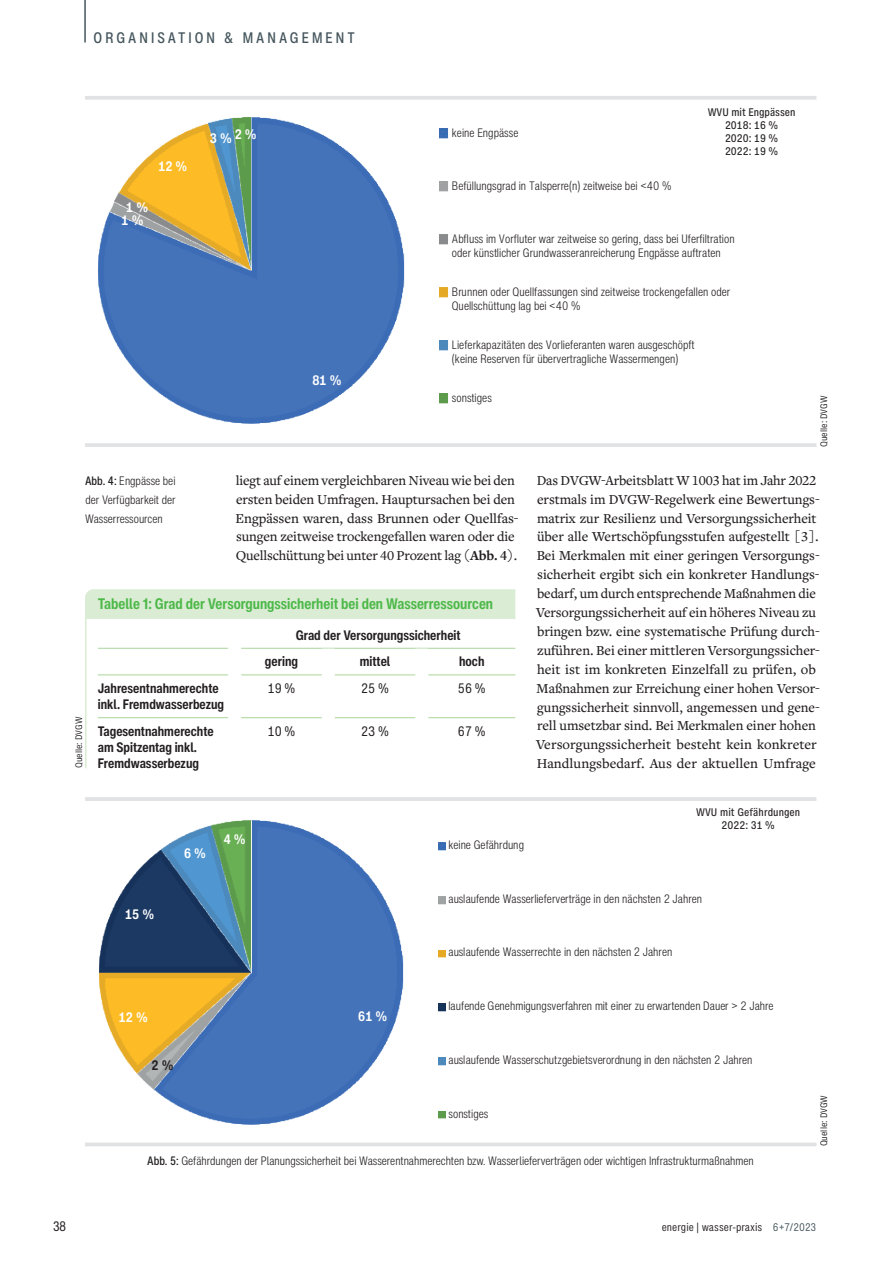
<style>
.page{position:relative;width:893px;height:1263px;background:#fff}
.page>*{position:absolute;margin:0;border:0;box-sizing:border-box;transform-origin:0 0}
.t1{font:700 condensed 15px "Helvetica Now Text";color:#4cb848}
.t2{font:500 condensed 15px "Helvetica Now Text";letter-spacing:.2em;color:#45555d}
.t3{font:500 14.25px/18.9px "Freight Text Pro";letter-spacing:-.005em;color:#231f20}
.t4{font:700 condensed 13.5px/16.2px "Helvetica Now Text";color:#231f20}
.t5{font:700 condensed 13.5px "Helvetica Now Text";color:#fff}
.t6{font:condensed 13.5px "Helvetica Now Text";color:#231f20}
.t7{font:300 condensed 12px/14.4px "Helvetica Now Text";color:#231f20}
.t8{font:500 condensed 10.5px/12.9px "Helvetica Now Micro";color:#231f20;text-align:center}
.t9{font:condensed 10.5px "Helvetica Now Micro";color:#231f20}
.t10{font:condensed 9px "Helvetica Now Micro";color:#231f20}
.s1{font-weight:500}
.s2{font-weight:700}
.s3{color:#45555d}
</style>
<div class="page">
<img style="left:98px;top:117px;width:306px;height:306px">
<img style="left:109px;top:201px;width:4px;height:70px">
<img style="left:113px;top:192px;width:6px;height:79px">
<img style="left:119px;top:123px;width:89px;height:148px">
<img style="left:208px;top:118px;width:23px;height:153px">
<img style="left:231px;top:117px;width:21px;height:154px">
<svg style="left:439px;top:128px;width:9px;height:10px"></svg>
<svg style="left:439px;top:181px;width:9px;height:10px"></svg>
<svg style="left:439px;top:234px;width:9px;height:10px"></svg>
<svg style="left:439px;top:287px;width:10px;height:10px"></svg>
<svg style="left:439px;top:340px;width:9px;height:10px"></svg>
<svg style="left:439px;top:393px;width:10px;height:10px"></svg>
<hr style="left:85px;top:96px;width:731px;height:4px;background:#e1e2e4">
<hr style="left:98px;top:674px;width:130px;height:1px;background:#aad59b">
<hr style="left:241px;top:674px;width:81px;height:1px;background:#aad59b">
<hr style="left:335px;top:674px;width:80px;height:1px;background:#aad59b">
<hr style="left:428px;top:674px;width:87px;height:1px;background:#aad59b">
<hr style="left:98px;top:717px;width:130px;height:1px;background:#aad59b">
<hr style="left:241px;top:717px;width:81px;height:1px;background:#aad59b">
<hr style="left:335px;top:717px;width:80px;height:1px;background:#aad59b">
<hr style="left:428px;top:717px;width:87px;height:1px;background:#aad59b">
<hr style="left:98px;top:648px;width:130px;height:1px;background:#aad59b">
<hr style="left:241px;top:648px;width:87px;height:1px;background:#aad59b">
<hr style="left:328px;top:648px;width:94px;height:1px;background:#aad59b">
<hr style="left:422px;top:648px;width:93px;height:1px;background:#aad59b">
<div style="left:85px;top:589px;width:430px;height:30px;background:#daecd4"></div>
<hr style="left:85px;top:598px;width:2px;height:170px;background:#daecd4">
<img style="left:153px;top:820px;width:250px;height:304px">
<img style="left:136px;top:1073px;width:116px;height:16px">
<img style="left:99px;top:973px;width:153px;height:100px">
<img style="left:99px;top:849px;width:62px;height:124px">
<img style="left:161px;top:824px;width:50px;height:149px">
<img style="left:211px;top:820px;width:41px;height:153px">
<svg style="left:438px;top:842px;width:8px;height:8px"></svg>
<svg style="left:438px;top:896px;width:8px;height:8px"></svg>
<svg style="left:438px;top:950px;width:8px;height:8px"></svg>
<svg style="left:438px;top:1003px;width:8px;height:8px"></svg>
<svg style="left:438px;top:1057px;width:8px;height:8px"></svg>
<svg style="left:438px;top:1111px;width:8px;height:8px"></svg>
<svg style="left:85px;top:1142px;width:731px;height:4px;fill:#e1e2e4"></svg>
<hr style="left:85px;top:797px;width:731px;height:4px;background:#e1e2e4">
<hr style="left:85px;top:443px;width:731px;height:4px;background:#e1e2e4">
<hr style="left:84px;top:0;width:2px;height:43px;background:#45555d">
<p class="t2" style="left:94px;top:27px;width:263px">ORGANISATION &amp; MANAGEMENT</p>
<p class="t5" style="left:158px;top:158px;width:31px">12 %</p>
<p class="t5" style="left:126px;top:199px;width:23px">1 %</p>
<p class="t5" style="left:122px;top:211px;width:23px">1 %</p>
<p class="t5" style="left:210px;top:128px;width:48px">3 %2 %</p>
<p class="t7" style="left:452px;top:125px;width:68px">keine Engpässe</p>
<p class="t7" style="left:452px;top:178px;width:221px">Befüllungsgrad in Talsperre(n) zeitweise bei &lt;40 %</p>
<p class="t8" style="left:708px;top:106px;width:89px">WVU mit Engpässen<br>2018: 16 %<br>2020: 19 %<br>2022: 19 %</p>
<p class="t5" style="left:312px;top:371px;width:31px">81 %</p>
<p class="t7" style="left:452px;top:231px;width:284px">Abfluss im Vorfluter war zeitweise so gering, dass bei Uferfiltration oder künstlicher Grundwasseranreicherung Engpässe auftraten</p>
<p class="t7" style="left:452px;top:284px;width:280px">Brunnen oder Quellfassungen sind zeitweise trockengefallen oder<br>Quellschüttung lag bei &lt;40 %</p>
<p class="t7" style="left:452px;top:337px;width:244px">Lieferkapazitäten des Vorlieferanten waren ausgeschöpft (keine Reserven für übervertragliche Wassermengen)</p>
<p class="t7" style="left:452px;top:390px;width:42px">sonstiges</p>
<p class="t10" style="left:818px;top:447px;width:53px;rotate:-90deg">Quelle: DVGW</p>
<p class="t7" style="left:85px;top:471px;width:92px;line-height:18.9px;text-align:justify"><span class="s1">Abb. 4:</span> Engpässe bei der Verfügbarkeit der Wasserressourcen</p>
<p class="t3" style="left:236px;top:470px;width:285px">liegt auf einem vergleichbaren Niveau wie bei den ersten beiden Umfragen. Hauptursachen bei den Engpässen waren, dass Brunnen oder Quellfas&shy;sungen zeitweise trockengefallen waren oder die Quellschüttung bei unter 40 Prozent lag (<span class="s2">Abb. 4</span>).</p>
<p class="t1" style="left:98px;top:594px;width:397px">Tabelle 1: Grad der Versorgungssicherheit bei den Wasserressourcen</p>
<p class="t10" style="left:73px;top:768px;width:53px;rotate:-90deg">Quelle: DVGW</p>
<p class="t4" style="left:265px;top:622px;width:197px;line-height:26.5px;text-indent:31px">Grad der Versorgungssicherheit gering</p>
<p class="t4" style="left:360px;top:653px;width:32px">mittel</p>
<p class="t4" style="left:459px;top:653px;width:27px">hoch</p>
<p class="t4" style="left:98px;top:680px;width:128px">Jahresentnahmerechte inkl. Fremdwasserbezug</p>
<p class="t6" style="left:268px;top:679px;width:29px">19 %</p>
<p class="t6" style="left:361px;top:679px;width:29px">25 %</p>
<p class="t6" style="left:458px;top:679px;width:29px">56 %</p>
<p class="t4" style="left:98px;top:723px;width:117px">Tagesentnahmerechte am Spitzentag inkl.<br>Fremdwasserbezug</p>
<p class="t6" style="left:268px;top:722px;width:29px">10 %</p>
<p class="t6" style="left:361px;top:722px;width:29px">23 %</p>
<p class="t6" style="left:458px;top:722px;width:29px">67 %</p>
<p class="t3" style="left:536px;top:470px;width:285px">Das DVGW-Arbeitsblatt W 1003 hat im Jahr 2022 erstmals im DVGW-Regelwerk eine Bewertungs&shy;matrix zur Resilienz und Versorgungssicherheit über alle Wertschöpfungsstufen aufgestellt [3].<br>Bei Merkmalen mit einer geringen Versorgungs&shy;sicherheit ergibt sich ein konkreter Handlungs&shy;bedarf, um durch entsprechende Maßnahmen die Versorgungssicherheit auf ein höheres Niveau zu bringen bzw. eine systematische Prüfung durch&shy;zuführen. Bei einer mittleren Versorgungssicher&shy;heit ist im konkreten Einzelfall zu prüfen, ob Maßnahmen zur Erreichung einer hohen Versor&shy;gungssicherheit sinnvoll, angemessen und gene&shy;rell umsetzbar sind. Bei Merkmalen einer hohen Versorgungssicherheit besteht kein konkreter Handlungsbedarf. Aus der aktuellen Umfrage</p>
<p class="t5" style="left:184px;top:844px;width:23px">6 %</p>
<p class="t5" style="left:224px;top:831px;width:23px">4 %</p>
<p class="t7" style="left:448px;top:837px;width:77px">keine Gefährdung</p>
<p class="t8" style="left:696px;top:806px;width:106px">WVU mit Gefährdungen<br>2022: 31 %</p>
<p class="t5" style="left:125px;top:906px;width:31px">15 %</p>
<p class="t5" style="left:119px;top:1009px;width:31px">12 %</p>
<p class="t4" style="left:152px;top:1057px;width:23px">2 %</p>
<p class="t5" style="left:358px;top:1007px;width:31px">61 %</p>
<p class="t7" style="left:448px;top:891px;width:255px">auslaufende Wasserlieferverträge in den nächsten 2 Jahren</p>
<p class="t7" style="left:448px;top:945px;width:226px">auslaufende Wasserrechte in den nächsten 2 Jahren</p>
<p class="t7" style="left:448px;top:999px;width:326px">laufende Genehmigungsverfahren mit einer zu erwartenden Dauer &gt; 2 Jahre</p>
<p class="t7" style="left:448px;top:1052px;width:305px">auslaufende Wasserschutzgebietsverordnung in den nächsten 2 Jahren</p>
<p class="t7" style="left:448px;top:1106px;width:41px">sonstiges</p>
<p class="t7" style="left:147px;top:1154px;width:608px"><span class="s1">Abb. 5:</span> Gefährdungen der Planungssicherheit bei Wasserentnahmerechten bzw. Wasserlieferverträgen oder wichtigen Infrastrukturmaßnahmen</p>
<p class="t10" style="left:818px;top:1146px;width:53px;rotate:-90deg">Quelle: DVGW</p>
<p class="t6" style="left:53px;top:1217px;width:15px">38</p>
<p class="t9" style="left:662px;top:1220px;width:156px">energie | wasser-praxis <span class="s3">6+7/2023</span></p>
</div>
